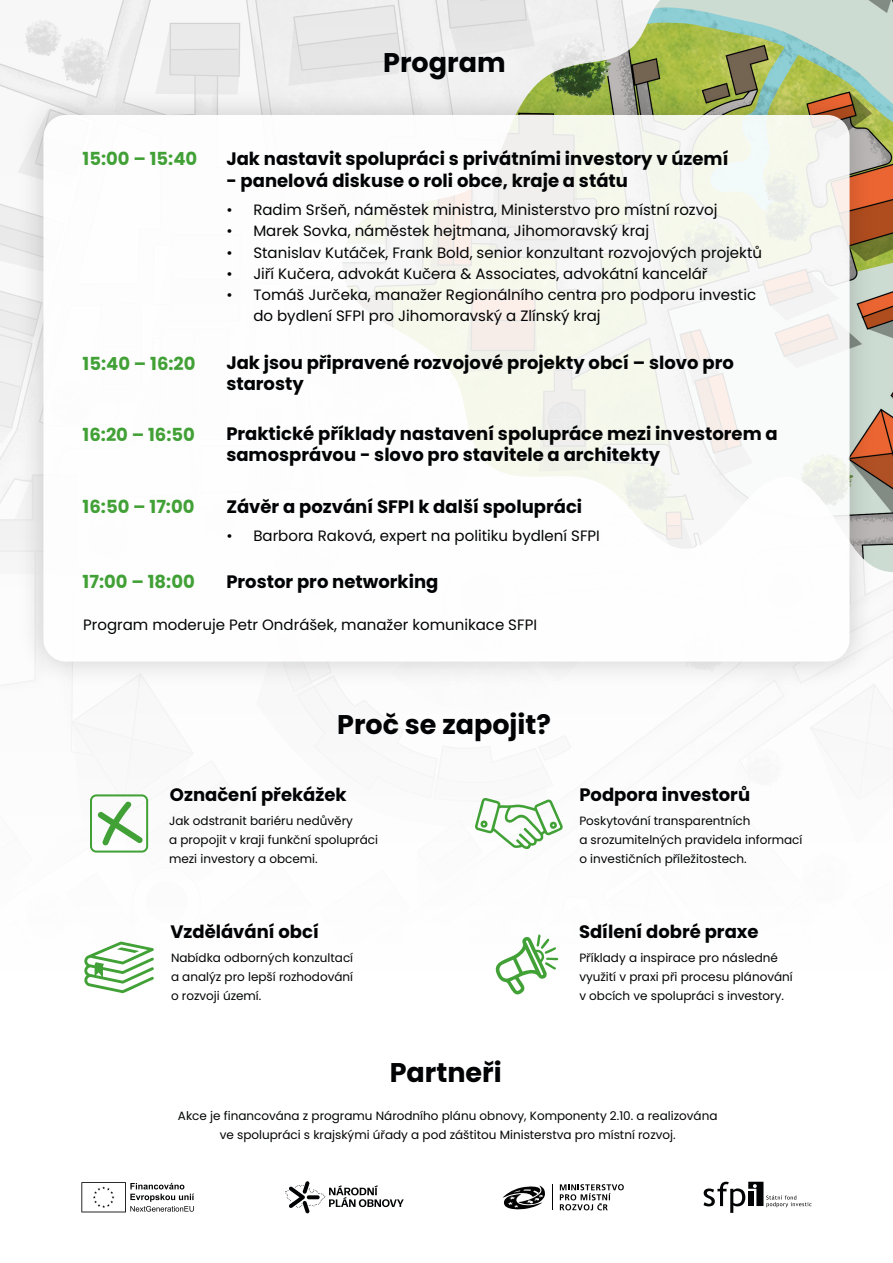
<style>
.page{position:relative;width:893px;height:1263px;background:#fff}
.page>*{position:absolute;margin:0;border:0;box-sizing:border-box;transform-origin:0 0}
.t1{font:700 27px "Poppins";color:#020304}
.t2{font:700 18px/21.6px "Poppins";color:#020304}
.t3{font:700 18px "Poppins";color:#41a036}
.t4{font:15px/21.1px "Poppins";color:#020304}
.t5{font:12px/19.2px "Poppins";color:#020304}
</style>
<div class="page">
<img style="left:339px;top:0;width:554px;height:572px">
<img style="left:7px;top:79px;width:879px;height:619px">
<svg style="left:43px;top:115px;width:807px;height:547px"></svg>
<svg style="left:475px;top:798px;width:88px;height:51px"></svg>
<svg style="left:84px;top:941px;width:70px;height:52px"></svg>
<svg style="left:90px;top:794px;width:58px;height:58px"></svg>
<svg style="left:495px;top:934px;width:64px;height:61px"></svg>
<svg style="left:703px;top:1182px;width:109px;height:31px"></svg>
<svg style="left:552px;top:1184px;width:1px;height:26px"></svg>
<svg style="left:560px;top:1184px;width:64px;height:26px"></svg>
<svg style="left:503px;top:1185px;width:42px;height:25px"></svg>
<svg style="left:81px;top:1182px;width:113px;height:30px"></svg>
<svg style="left:285px;top:1181px;width:119px;height:32px"></svg>
<h1 class="t1" style="left:383px;top:47px;width:124px">Program</h1>
<h2 class="t3" style="left:83px;top:148px;width:116px">15:00 – 15:40</h2>
<h2 class="t2" style="left:226px;top:148px;width:504px">Jak nastavit spolupráci s privátními investory v území</h2>
<h2 class="t2" style="left:226px;top:169px;width:403px">- panelová diskuse o roli obce, kraje a státu</h2>
<p class="t4" style="left:226px;top:200px;width:493px">• Radim Sršeň, náměstek ministra, Ministerstvo pro místní rozvoj</p>
<p class="t4" style="left:226px;top:221px;width:424px">• Marek Sovka, náměstek hejtmana, Jihomoravský kraj</p>
<p class="t4" style="left:226px;top:242px;width:537px">• Stanislav Kutáček, Frank Bold, senior konzultant rozvojových projektů</p>
<p class="t4" style="left:226px;top:263px;width:483px">• Jiří Kučera, advokát Kučera &amp; Associates, advokátní kancelář</p>
<p class="t4" style="left:253px;top:284px;width:504px;text-indent:-27px">• Tomáš Jurčeka, manažer Regionálního centra pro podporu investic do bydlení SFPI pro Jihomoravský a Zlínský kraj</p>
<h2 class="t3" style="left:83px;top:354px;width:115px">15:40 – 16:20</h2>
<h2 class="t2" style="left:226px;top:351px;width:509px">Jak jsou připravené rozvojové projekty obcí – slovo pro starosty</h2>
<h2 class="t3" style="left:83px;top:425px;width:114px">16:20 – 16:50</h2>
<h2 class="t2" style="left:226px;top:423px;width:553px">Praktické příklady nastavení spolupráce mezi investorem a samosprávou - slovo pro stavitele a architekty</h2>
<h2 class="t3" style="left:83px;top:496px;width:113px">16:50 – 17:00</h2>
<h2 class="t2" style="left:226px;top:495px;width:357px">Závěr a pozvání SFPI k další spolupráci</h2>
<p class="t4" style="left:226px;top:526px;width:375px">• Barbora Raková, expert na politiku bydlení SFPI</p>
<h2 class="t3" style="left:83px;top:571px;width:114px">17:00 – 18:00</h2>
<h2 class="t2" style="left:226px;top:571px;width:214px">Prostor pro networking</h2>
<p class="t4" style="left:83px;top:614px;width:455px">Program moderuje Petr Ondrášek, manažer komunikace SFPI</p>
<h1 class="t1" style="left:337px;top:709px;width:215px">Proč se zapojit?</h1>
<h2 class="t2" style="left:170px;top:784px;width:178px">Označení překážek</h2>
<h2 class="t2" style="left:579px;top:784px;width:172px">Podpora investorů</h2>
<p class="t5" style="left:169px;top:811px;width:210px">Jak odstranit bariéru nedůvěry<br>a propojit v kraji funkční spolupráci mezi investory a obcemi.</p>
<p class="t5" style="left:579px;top:811px;width:225px">Poskytování transparentních<br>a srozumitelných pravidela informací o investičních příležitostech.</p>
<h2 class="t2" style="left:170px;top:921px;width:150px">Vzdělávání obcí</h2>
<h2 class="t2" style="left:579px;top:921px;width:181px">Sdílení dobré praxe</h2>
<p class="t5" style="left:171px;top:948px;width:184px;text-align:justify">Nabídka odborných konzultací a analýz pro lepší rozhodování o rozvoji území.</p>
<p class="t5" style="left:579px;top:948px;width:215px">Příklady a inspirace pro následné využití v praxi při procesu plánování v obcích ve spolupráci s investory.</p>
<h1 class="t1" style="left:390px;top:1056px;width:114px">Partneři</h1>
<p class="t5" style="left:178px;top:1106px;width:541px;text-align:center">Akce je financována z programu Národního plánu obnovy, Komponenty 2.10. a realizována ve spolupráci s krajskými úřady a pod záštitou Ministerstva pro místní rozvoj.</p>
</div>
